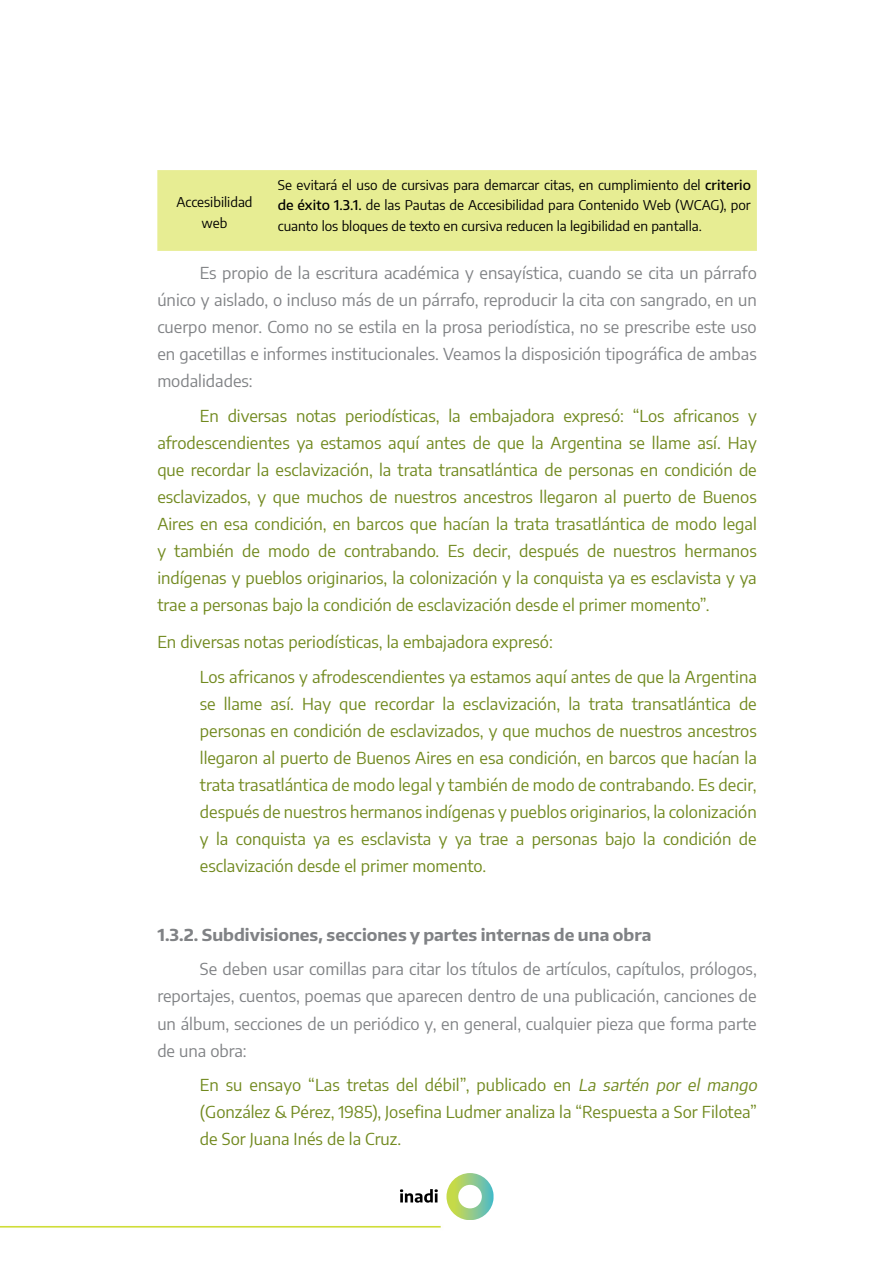
<style>
.page{position:relative;width:893px;height:1263px;background:#fff}
.page>*{position:absolute;margin:0;border:0;box-sizing:border-box;transform-origin:0 0}
.t1{font:16.5px/27px "Encode Sans";color:#71891e;text-align:justify}
.t2{font:16.5px/27px "Encode Sans";color:#808285;text-align:justify}
.t3{font:700 16.5px "Encode Sans";color:#808285}
.t4{font:13.5px/20.2px "Encode Sans";color:#000;text-align:center}
.s1{font-weight:500}
.s2{font-style:italic}
</style>
<div class="page">
<svg style="left:400px;top:1189px;width:38px;height:14px"></svg>
<svg style="left:446px;top:1173px;width:47px;height:47px"></svg>
<div style="left:157px;top:170px;width:600px;height:81px;background:#e7ed93"></div>
<p class="t4" style="left:278px;top:174px;width:475px;text-align:justify">Se evitará el uso de cursivas para demarcar citas, en cumplimiento del <span class="s1">criterio de éxito 1.3.1.</span> de las Pautas de Accesibilidad para Contenido Web (WCAG), por cuanto los bloques de texto en cursiva reducen la legibilidad en pantalla.</p>
<p class="t2" style="left:157px;top:259px;width:601px;text-indent:43px">Es propio de la escritura académica y ensayística, cuando se cita un párrafo único y aislado, o incluso más de un párrafo, reproducir la cita con sangrado, en un cuerpo menor. Como no se estila en la prosa periodística, no se prescribe este uso en gacetillas e informes institucionales. Veamos la disposición tipográfica de ambas modalidades:</p>
<p class="t1" style="left:157px;top:401px;width:601px;text-indent:43px">En diversas notas periodísticas, la embajadora expresó: “Los africanos y afrodescendientes ya estamos aquí antes de que la Argentina se llame así. Hay que recordar la esclavización, la trata transatlántica de personas en condición de esclavizados, y que muchos de nuestros ancestros llegaron al puerto de Buenos Aires en esa condición, en barcos que hacían la trata trasatlántica de modo legal y también de modo de contrabando. Es decir, después de nuestros hermanos indígenas y pueblos originarios, la colonización y la conquista ya es esclavista y ya trae a personas bajo la condición de esclavización desde el primer momento”.</p>
<p class="t1" style="left:157px;top:628px;width:397px">En diversas notas periodísticas, la embajadora expresó:</p>
<p class="t1" style="left:200px;top:662px;width:558px">Los africanos y afrodescendientes ya estamos aquí antes de que la Argentina se llame así. Hay que recordar la esclavización, la trata transatlántica de personas en condición de esclavizados, y que muchos de nuestros ancestros llegaron al puerto de Buenos Aires en esa condición, en barcos que hacían la trata trasatlántica de modo legal y también de modo de contrabando. Es decir, después de nuestros hermanos indígenas y pueblos originarios, la colonización y la conquista ya es esclavista y ya trae a personas bajo la condición de esclavización desde el primer momento.</p>
<p class="t4" style="left:177px;top:192px;width:78px">Accesibilidad web</p>
<p class="t3" style="left:157px;top:924px;width:496px">1.3.2. Subdivisiones, secciones y partes internas de una obra</p>
<p class="t2" style="left:157px;top:955px;width:601px;text-indent:43px">Se deben usar comillas para citar los títulos de artículos, capítulos, prólogos, reportajes, cuentos, poemas que aparecen dentro de una publicación, canciones de un álbum, secciones de un periódico y, en general, cualquier pieza que forma parte de una obra:</p>
<p class="t1" style="left:200px;top:1070px;width:562px;text-align:left">En su ensayo “Las tretas del débil”, publicado en <span class="s2">La sartén por el mango </span>(González &amp; Pérez, 1985), Josefina Ludmer analiza la “Respuesta a Sor Filotea” de Sor Juana Inés de la Cruz.</p>
</div>
